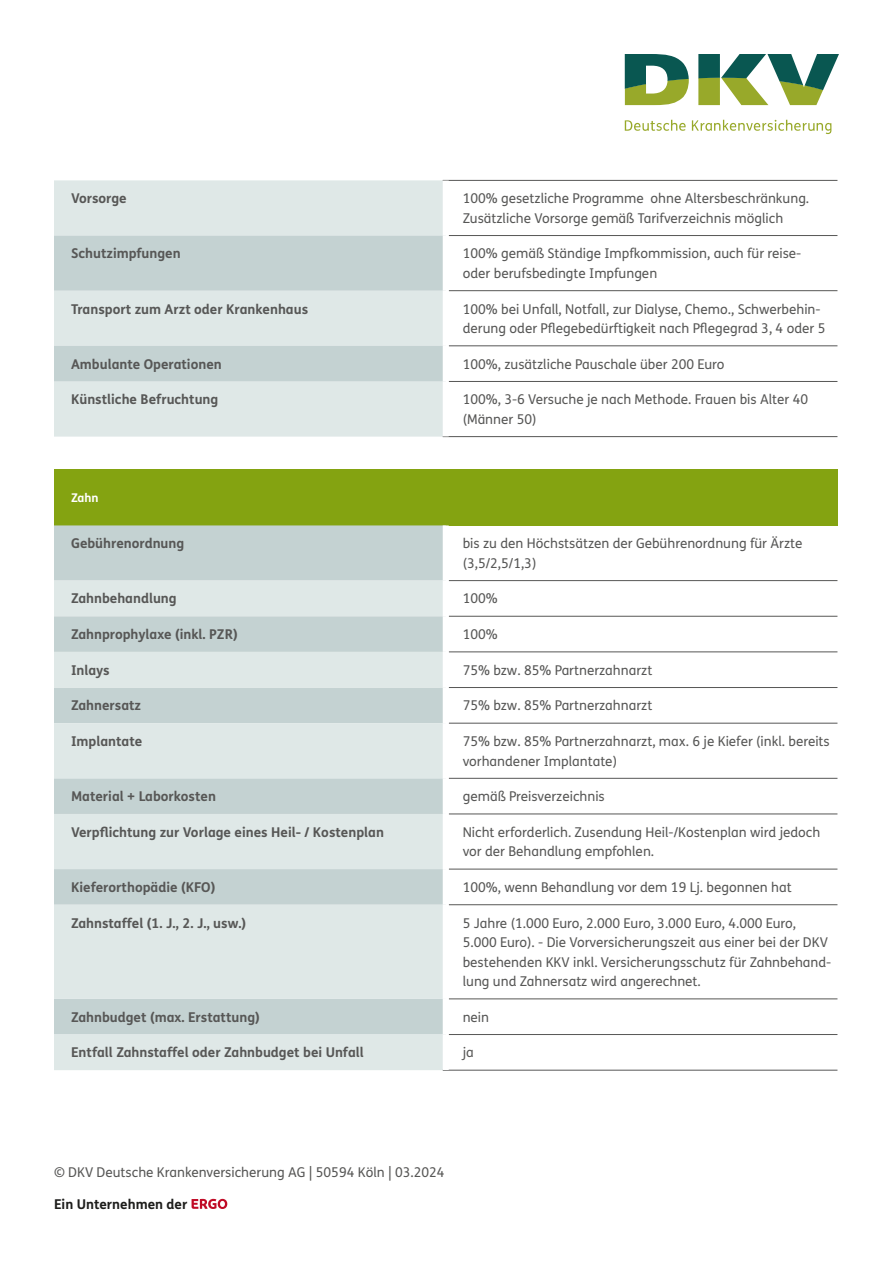
<style>
.page{position:relative;width:893px;height:1263px;background:#fff}
.page>*{position:absolute;margin:0;border:0;box-sizing:border-box;transform-origin:0 0}
.t1{font:13.5px/19.5px "FS Me";color:#575756}
.t2{font:700 13.5px "FS Me";color:#575756}
.t3{font:700 13.5px "FS Me";color:#1d1d1b}
.t4{font:700 12px "FS Me";color:#fff}
</style>
<div class="page">
<svg style="left:192px;top:1199px;width:35px;height:10px"></svg>
<svg style="left:625px;top:120px;width:61px;height:11px"></svg>
<svg style="left:692px;top:120px;width:139px;height:14px"></svg>
<svg style="left:625px;top:54px;width:64px;height:51px"></svg>
<svg style="left:698px;top:54px;width:141px;height:51px"></svg>
<div style="left:54px;top:180px;width:389px;height:257px;background:#dfe8e7"></div>
<svg style="left:54px;top:236px;width:389px;height:145px;background:#cedada"></svg>
<hr style="left:443px;top:180px;width:394px;height:1px;background:#575756">
<hr style="left:449px;top:235px;width:388px;height:1px;background:#575756">
<hr style="left:449px;top:290px;width:388px;height:1px;background:#575756">
<hr style="left:449px;top:346px;width:388px;height:1px;background:#575756">
<hr style="left:449px;top:381px;width:388px;height:1px;background:#575756">
<hr style="left:443px;top:436px;width:394px;height:1px;background:#575756">
<div style="left:54px;top:469px;width:783px;height:56px;background:#84a311"></div>
<div style="left:54px;top:525px;width:389px;height:56px;background:#c4d2d2"></div>
<svg style="left:54px;top:581px;width:389px;height:489px;background:#d5e0df"></svg>
<hr style="left:449px;top:580px;width:388px;height:1px;background:#575756">
<hr style="left:449px;top:616px;width:388px;height:1px;background:#575756">
<hr style="left:449px;top:652px;width:388px;height:1px;background:#575756">
<hr style="left:449px;top:687px;width:388px;height:1px;background:#575756">
<hr style="left:449px;top:723px;width:388px;height:1px;background:#575756">
<hr style="left:449px;top:778px;width:388px;height:1px;background:#575756">
<hr style="left:449px;top:814px;width:388px;height:1px;background:#575756">
<hr style="left:449px;top:869px;width:388px;height:1px;background:#575756">
<hr style="left:449px;top:904px;width:388px;height:1px;background:#575756">
<hr style="left:449px;top:999px;width:388px;height:1px;background:#575756">
<hr style="left:449px;top:1034px;width:388px;height:1px;background:#575756">
<hr style="left:443px;top:1070px;width:394px;height:1px;background:#575756">
<p class="t2" style="left:71px;top:188px;width:57px">Vorsorge</p>
<p class="t1" style="left:463px;top:188px;width:348px">100% gesetzliche Programme ohne Altersbeschränkung.<br>Zusätzliche Vorsorge gemäß Tarifverzeichnis möglich</p>
<p class="t2" style="left:71px;top:243px;width:111px">Schutzimpfungen</p>
<p class="t1" style="left:463px;top:244px;width:340px">100% gemäß Ständige Impfkommission, auch für reise&shy;oder berufsbedingte Impfungen</p>
<p class="t2" style="left:71px;top:298px;width:239px">Transport zum Arzt oder Krankenhaus</p>
<p class="t1" style="left:463px;top:299px;width:364px">100% bei Unfall, Notfall, zur Dialyse, Chemo., Schwerbehin&shy;derung oder Pflegebedürftigkeit nach Pflegegrad 3, 4 oder 5</p>
<p class="t2" style="left:71px;top:353px;width:152px">Ambulante Operationen</p>
<p class="t1" style="left:463px;top:354px;width:263px">100%, zusätzliche Pauschale über 200 Euro</p>
<p class="t2" style="left:71px;top:389px;width:149px">Künstliche Befruchtung</p>
<p class="t1" style="left:463px;top:390px;width:347px">100%, 3-6 Versuche je nach Methode. Frauen bis Alter 40 (Männer 50)</p>
<p class="t4" style="left:71px;top:488px;width:29px">Zahn</p>
<p class="t2" style="left:71px;top:533px;width:115px">Gebührenordnung</p>
<p class="t1" style="left:463px;top:533px;width:341px">bis zu den Höchstsätzen der Gebührenordnung für Ärzte (3,5/2,5/1,3)</p>
<p class="t2" style="left:71px;top:588px;width:107px">Zahnbehandlung</p>
<p class="t1" style="left:463px;top:589px;width:36px">100%</p>
<p class="t2" style="left:71px;top:624px;width:168px">Zahnprophylaxe (inkl. PZR)</p>
<p class="t1" style="left:463px;top:624px;width:36px">100%</p>
<p class="t2" style="left:71px;top:659px;width:40px">Inlays</p>
<p class="t1" style="left:463px;top:660px;width:191px">75% bzw. 85% Partnerzahnarzt</p>
<p class="t2" style="left:71px;top:695px;width:72px">Zahnersatz</p>
<p class="t1" style="left:463px;top:696px;width:191px">75% bzw. 85% Partnerzahnarzt</p>
<p class="t2" style="left:71px;top:731px;width:73px">Implantate</p>
<p class="t1" style="left:463px;top:731px;width:369px">75% bzw. 85% Partnerzahnarzt, max. 6 je Kiefer (inkl. bereits vorhandener Implantate)</p>
<p class="t2" style="left:71px;top:786px;width:146px">Material + Laborkosten</p>
<p class="t1" style="left:463px;top:786px;width:144px">gemäß Preisverzeichnis</p>
<p class="t2" style="left:71px;top:822px;width:314px">Verpflichtung zur Vorlage eines Heil- / Kostenplan</p>
<p class="t1" style="left:463px;top:822px;width:359px">Nicht erforderlich. Zusendung Heil-/Kostenplan wird jedoch vor der Behandlung empfohlen.</p>
<p class="t2" style="left:71px;top:877px;width:146px">Kieferorthopädie (KFO)</p>
<p class="t1" style="left:463px;top:877px;width:330px">100%, wenn Behandlung vor dem 19 Lj. begonnen hat</p>
<p class="t2" style="left:71px;top:912px;width:177px">Zahnstaffel (1. J., 2. J., usw.)</p>
<p class="t1" style="left:463px;top:913px;width:370px">5 Jahre (1.000 Euro, 2.000 Euro, 3.000 Euro, 4.000 Euro, 5.000 Euro). - Die Vorversicherungszeit aus einer bei der DKV bestehenden KKV inkl. Versicherungsschutz für Zahnbehand&shy;lung und Zahnersatz wird angerechnet.</p>
<p class="t2" style="left:71px;top:1006px;width:190px">Zahnbudget (max. Erstattung)</p>
<p class="t1" style="left:463px;top:1007px;width:28px">nein</p>
<p class="t2" style="left:71px;top:1042px;width:294px">Entfall Zahnstaffel oder Zahnbudget bei Unfall</p>
<p class="t1" style="left:463px;top:1042px;width:13px">ja</p>
<p class="t1" style="left:54px;top:1163px;width:392px">© DKV Deutsche Krankenversicherung AG | 50594 Köln | 03.2024</p>
<p class="t3" style="left:54px;top:1193px;width:135px">Ein Unternehmen der</p>
</div>
